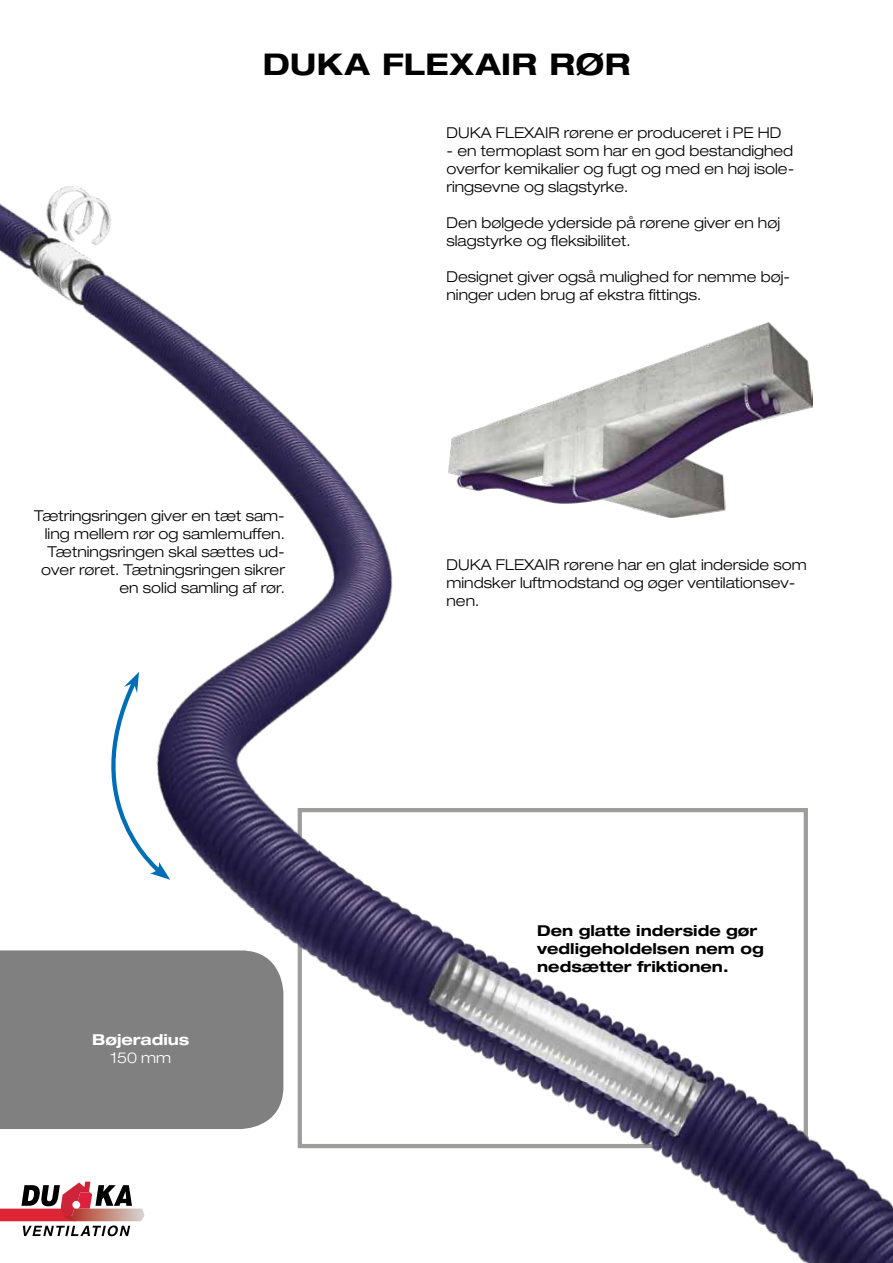
<style>
.page{position:relative;width:893px;height:1263px;background:#fff}
.page>*{position:absolute;margin:0;border:0;box-sizing:border-box;transform-origin:0 0}
.t1{font:700 expanded 30px "Helvetica Neue LT Pro";letter-spacing:.02em;color:#000}
.t2{font:300 expanded 15px/18px "Helvetica Neue LT Pro";color:#000}
.t3{font:700 expanded 15px/18px "Helvetica Neue LT Pro";color:#000}
.t4{font:700 expanded 15px "Helvetica Neue LT Pro";color:#fff}
.t5{font:300 expanded 15px "Helvetica Neue LT Pro";color:#fff}
</style>
<div class="page">
<img style="left:0;top:186px;width:893px;height:1077px">
<svg style="left:76px;top:672px;width:94px;height:208px"></svg>
<img style="left:449px;top:322px;width:364px;height:195px">
<svg style="left:0;top:1182px;width:144px;height:54px"></svg>
<h1 class="t1" style="left:263px;top:46px;width:369px">DUKA FLEXAIR RØR</h1>
<p class="t2" style="left:34px;top:506px;width:252px;text-align:right">Tætringsringen giver en tæt sam&shy;ling mellem rør og samlemuffen.<br>Tætningsringen skal sættes ud&shy;over røret. Tætningsringen sikrer en solid samling af rør.</p>
<p class="t4" style="left:92px;top:1030px;width:99px">Bøjeradius</p>
<p class="t5" style="left:110px;top:1049px;width:62px">150 mm</p>
<p class="t2" style="left:446px;top:124px;width:337px">DUKA FLEXAIR rørene er produceret i PE HD</p>
<p class="t2" style="left:446px;top:142px;width:349px;text-align:justify">- en termoplast som har en god bestandighed overfor kemikalier og fugt og med en høj isole&shy;ringsevne og slagstyrke.</p>
<p class="t2" style="left:446px;top:214px;width:335px">Den bølgede yderside på rørene giver en høj slagstyrke og fleksibilitet.</p>
<p class="t2" style="left:446px;top:268px;width:345px">Designet giver også mulighed for nemme bøj&shy;ninger uden brug af ekstra fittings.</p>
<p class="t2" style="left:446px;top:556px;width:362px">DUKA FLEXAIR rørene har en glat inderside som mindsker luftmodstand og øger ventilationsev&shy;nen.</p>
<p class="t3" style="left:537px;top:921px;width:228px">Den glatte inderside gør vedligeholdelsen nem og nedsætter friktionen.</p>
</div>
